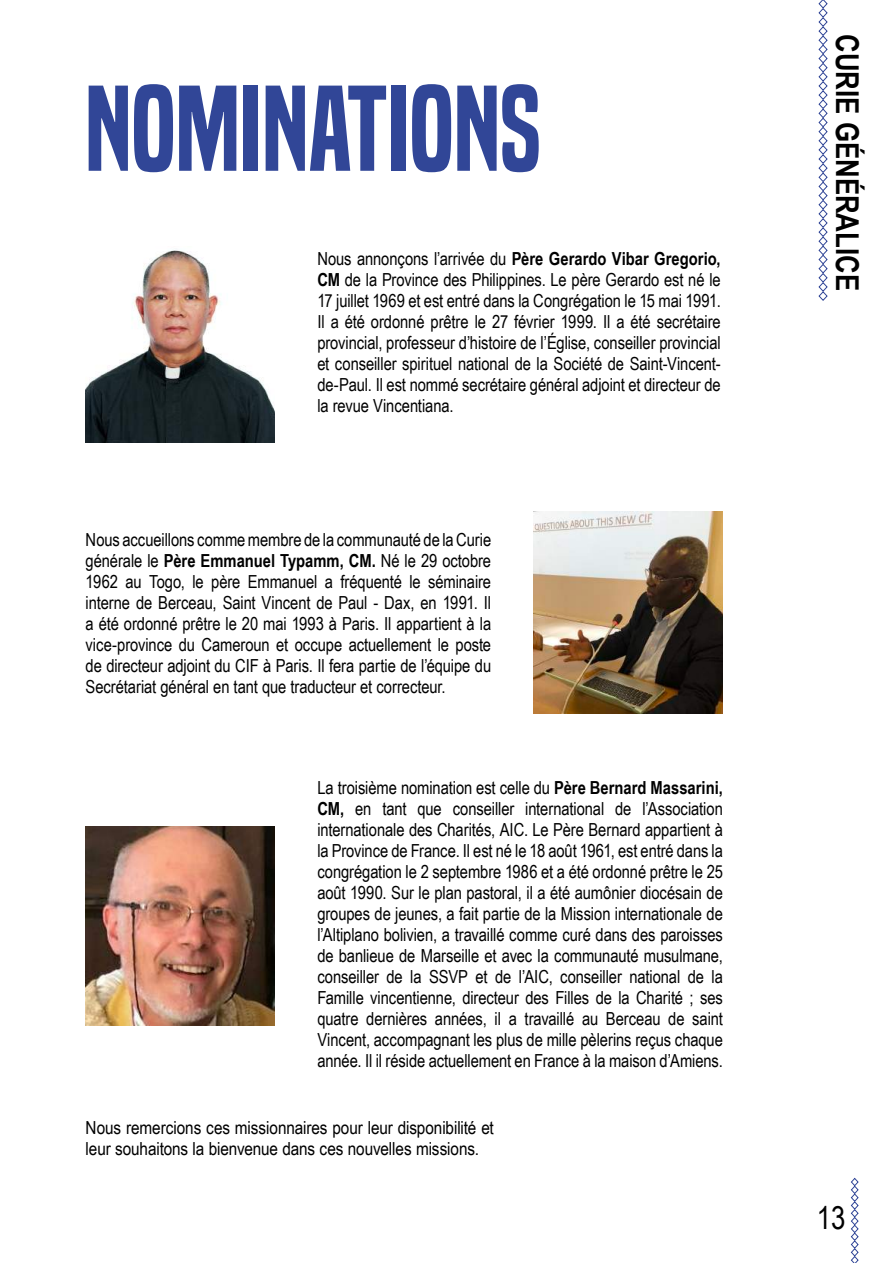
<style>
.page{position:relative;width:893px;height:1263px;background:#fff}
.page>*{position:absolute;margin:0;border:0;box-sizing:border-box;transform-origin:0 0}
.t1{font:112.5px "Built Titling Sb";color:#314697}
.t2{font:700 31.5px "Arial Narrow";color:#000}
.t3{font:31.5px "Arial Narrow";color:#000}
.t4{font:18px/21px "Arial Narrow";letter-spacing:-.005em;color:#000;text-align:justify}
.t5{font:18px/21px "Arial Narrow";letter-spacing:-.005em;color:#000;scale:1.04 1}
.s1{font-weight:700}
</style>
<div class="page">
<svg style="left:850px;top:1177px;width:9px;height:86px"></svg>
<svg style="left:818px;top:0;width:10px;height:301px"></svg>
<img style="left:85px;top:250px;width:190px;height:192px">
<img style="left:534px;top:511px;width:189px;height:203px">
<img style="left:86px;top:826px;width:189px;height:199px">
<h1 class="t1" style="left:85px;top:63px;width:458px">NOMINATIONS</h1>
<p class="t4" style="left:317px;top:247px;width:405px">Nous annonçons l’arrivée du <span class="s1">Père Gerardo Vibar Gregorio, CM</span> de la Province des Philippines. Le père Gerardo est né le 17 juillet 1969 et est entré dans la Congrégation le 15 mai 1991.<br>Il a été ordonné prêtre le 27 février 1999. Il a été secrétaire provincial, professeur d’histoire de l’Église, conseiller provincial et conseiller spirituel national de la Société de Saint-Vincent&shy;de-Paul. Il est nommé secrétaire général adjoint et directeur de la revue Vincentiana.</p>
<p class="t4" style="left:86px;top:528px;width:407px">Nous accueillons comme membre de la communauté de la Curie générale le <span class="s1">Père Emmanuel Typamm, CM.</span> Né le 29 octobre 1962 au Togo, le père Emmanuel a fréquenté le séminaire interne de Berceau, Saint Vincent de Paul - Dax, en 1991. Il a été ordonné prêtre le 20 mai 1993 à Paris. Il appartient à la vice-province du Cameroun et occupe actuellement le poste de directeur adjoint du CIF à Paris. Il fera partie de l’équipe du Secrétariat général en tant que traducteur et correcteur.</p>
<p class="t4" style="left:317px;top:776px;width:407px">La troisième nomination est celle du <span class="s1">Père Bernard Massarini, CM,</span> en tant que conseiller international de l’Association internationale des Charités, AIC. Le Père Bernard appartient à la Province de France. Il est né le 18 août 1961, est entré dans la congrégation le 2 septembre 1986 et a été ordonné prêtre le 25 août 1990. Sur le plan pastoral, il a été aumônier diocésain de groupes de jeunes, a fait partie de la Mission internationale de l’Altiplano bolivien, a travaillé comme curé dans des paroisses de banlieue de Marseille et avec la communauté musulmane, conseiller de la SSVP et de l’AIC, conseiller national de la Famille vincentienne, directeur des Filles de la Charité ; ses quatre dernières années, il a travaillé au Berceau de saint Vincent, accompagnant les plus de mille pèlerins reçus chaque année. Il il réside actuellement en France à la maison d’Amiens.</p>
<p class="t5" style="left:86px;top:1116px;width:394px">Nous remercions ces missionnaires pour leur disponibilité et leur souhaitons la bienvenue dans ces nouvelles missions.</p>
<h2 class="t2" style="left:871px;top:34px;width:258px;rotate:90deg">CURIE GÉNÉRALICE</h2>
<h2 class="t3" style="left:817px;top:1195px;width:30px">13</h2>
</div>
